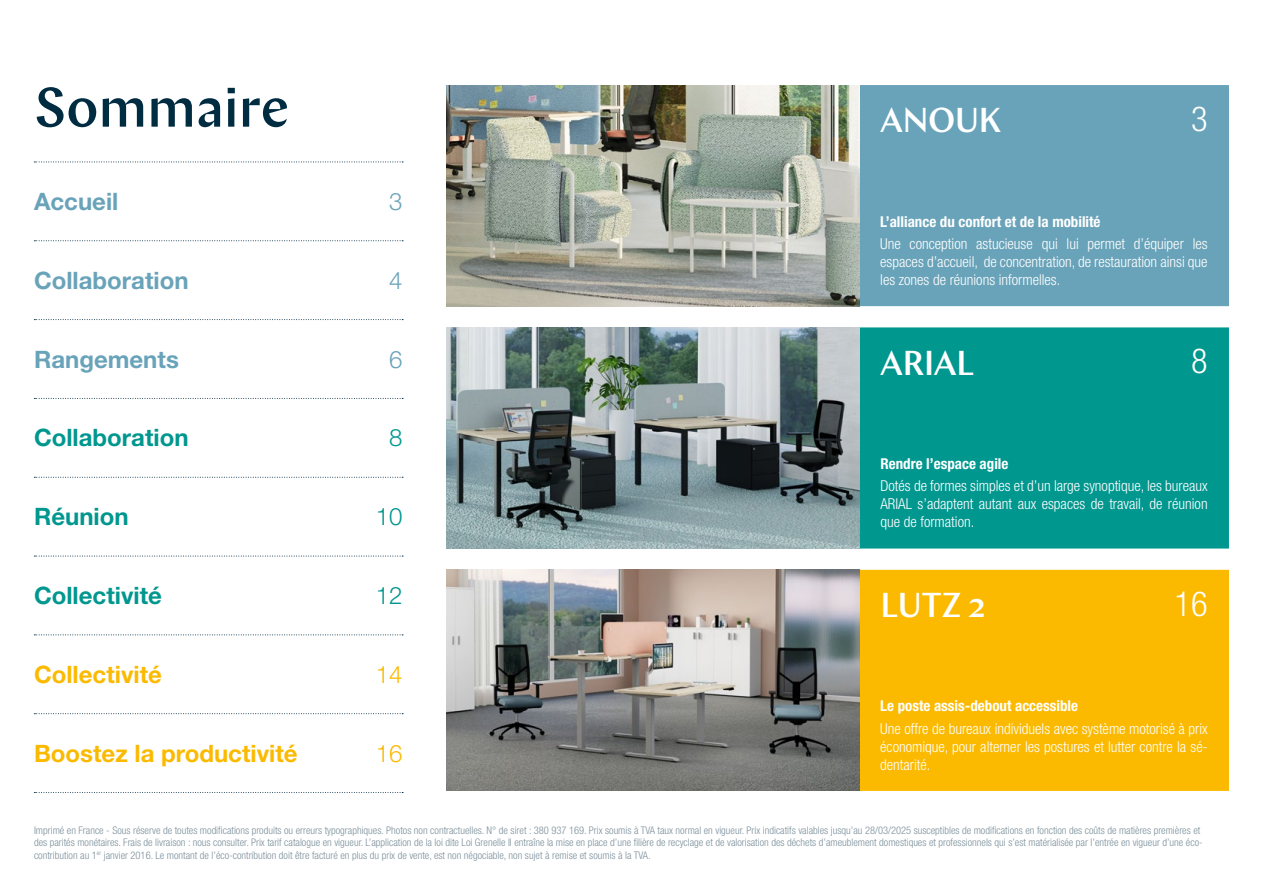
<style>
.page{position:relative;width:1263px;height:893px;background:#fff}
.page>*{position:absolute;margin:0;border:0;box-sizing:border-box;transform-origin:0 0}
.t1{font:500 55.5px "Chap";color:#002c42}
.t2{font:500 34.5px "Chap";letter-spacing:-.02em;color:#fff}
.t3{font:300 condensed 34.5px "Helvetica Neue LT Std";color:#fff}
.t4{font:700 24px "Helvetica Neue LT Std";color:#fbba00}
.t5{font:700 24px "Helvetica Neue LT Std";color:#00978f}
.t6{font:700 24px "Helvetica Neue LT Std";color:#69a3b9}
.t7{font:300 24px "Helvetica Neue LT Std";color:#00978f}
.t8{font:300 24px "Helvetica Neue LT Std";color:#fbba00}
.t9{font:300 24px "Helvetica Neue LT Std";color:#69a3b9}
.t10{font:300 condensed 15px/18px "Helvetica Neue LT Std";color:#fff;text-align:justify}
.t11{font:700 condensed 15px "Helvetica Neue LT Std";color:#fff}
.t12{font:300 condensed 10.5px/12.6px "Helvetica Neue LT Std";color:#7c909b}
</style>
<div class="page">
<div style="left:859px;top:570px;width:370px;height:221px;background:#fbba00"></div>
<div style="left:859px;top:85px;width:370px;height:221px;background:#69a3b9"></div>
<div style="left:859px;top:327px;width:370px;height:222px;background:#00978f"></div>
<img style="left:446px;top:327px;width:413px;height:222px">
<img style="left:446px;top:570px;width:413px;height:221px">
<img style="left:446px;top:85px;width:413px;height:221px">
<svg style="left:34px;top:162px;width:369px;height:1px"></svg>
<svg style="left:34px;top:240px;width:369px;height:1px"></svg>
<svg style="left:34px;top:319px;width:369px;height:1px"></svg>
<svg style="left:34px;top:398px;width:369px;height:1px"></svg>
<svg style="left:34px;top:477px;width:369px;height:1px"></svg>
<svg style="left:34px;top:556px;width:369px;height:1px"></svg>
<svg style="left:34px;top:634px;width:369px;height:1px"></svg>
<svg style="left:34px;top:713px;width:369px;height:1px"></svg>
<svg style="left:34px;top:792px;width:369px;height:1px"></svg>
<h1 class="t1" style="left:34px;top:73px;width:257px">Sommaire</h1>
<h3 class="t6" style="left:34px;top:187px;width:86px">Accueil</h3>
<h3 class="t9" style="left:389px;top:187px;width:15px">3</h3>
<h3 class="t6" style="left:34px;top:265px;width:156px">Collaboration</h3>
<h3 class="t9" style="left:389px;top:266px;width:15px">4</h3>
<h3 class="t6" style="left:34px;top:344px;width:146px">Rangements</h3>
<h3 class="t9" style="left:389px;top:344px;width:15px">6</h3>
<h3 class="t5" style="left:34px;top:423px;width:156px">Collaboration</h3>
<h3 class="t7" style="left:389px;top:423px;width:15px">8</h3>
<h3 class="t5" style="left:34px;top:502px;width:96px">Réunion</h3>
<h3 class="t7" style="left:376px;top:502px;width:28px">10</h3>
<h3 class="t5" style="left:34px;top:581px;width:129px">Collectivité</h3>
<h3 class="t7" style="left:376px;top:581px;width:28px">12</h3>
<h3 class="t4" style="left:34px;top:659px;width:129px">Collectivité</h3>
<h3 class="t8" style="left:376px;top:660px;width:28px">14</h3>
<h3 class="t4" style="left:34px;top:738px;width:265px">Boostez la productivité</h3>
<h3 class="t8" style="left:376px;top:738px;width:28px">16</h3>
<h2 class="t2" style="left:880px;top:99px;width:123px">ANOUK</h2>
<h2 class="t3" style="left:1191px;top:99px;width:18px">3</h2>
<h3 class="t11" style="left:880px;top:212px;width:222px">L’alliance du confort et de la mobilité</h3>
<h3 class="t10" style="left:880px;top:234px;width:329px">Une conception astucieuse qui lui permet d’équiper les espaces d’accueil, de concentration, de restauration ainsi que les zones de réunions informelles.</h3>
<h2 class="t2" style="left:880px;top:341px;width:96px">ARIAL</h2>
<h2 class="t3" style="left:1191px;top:341px;width:18px">8</h2>
<h3 class="t11" style="left:880px;top:455px;width:129px">Rendre l’espace agile</h3>
<h3 class="t10" style="left:880px;top:477px;width:329px">Dotés de formes simples et d’un large synoptique, les bureaux ARIAL s’adaptent autant aux espaces de travail, de réunion que de formation.</h3>
<h2 class="t2" style="left:880px;top:583px;width:107px">LUTZ 2</h2>
<h2 class="t3" style="left:1174px;top:584px;width:35px">16</h2>
<h3 class="t11" style="left:880px;top:697px;width:199px">Le poste assis-debout accessible</h3>
<h3 class="t10" style="left:880px;top:719px;width:329px">Une offre de bureaux individuels avec système motorisé à prix économique, pour alterner les postures et lutter contre la sé&shy;dentarité.</h3>
<p class="t12" style="left:34px;top:824px;width:1170px">Imprimé en France - Sous réserve de toutes modifications produits ou erreurs typographiques. Photos non contractuelles. N° de siret : 380 937 169. Prix soumis à TVA taux normal en vigueur. Prix indicatifs valables jusqu’au 28/03/2025 susceptibles de modifications en fonction des coûts de matières premières et des parités monétaires. Frais de livraison : nous consulter. Prix tarif catalogue en vigueur. L’application de la loi dite Loi Grenelle II entraîne la mise en place d’une filière de recyclage et de valorisation des déchets d’ameublement domestiques et professionnels qui s’est matérialisée par l’entrée en vigueur d’une éco&shy;contribution au 1<sup>er</sup> janvier 2016. Le montant de l’éco-contribution doit être facturé en plus du prix de vente, est non négociable, non sujet à remise et soumis à la TVA.</p>
</div>
